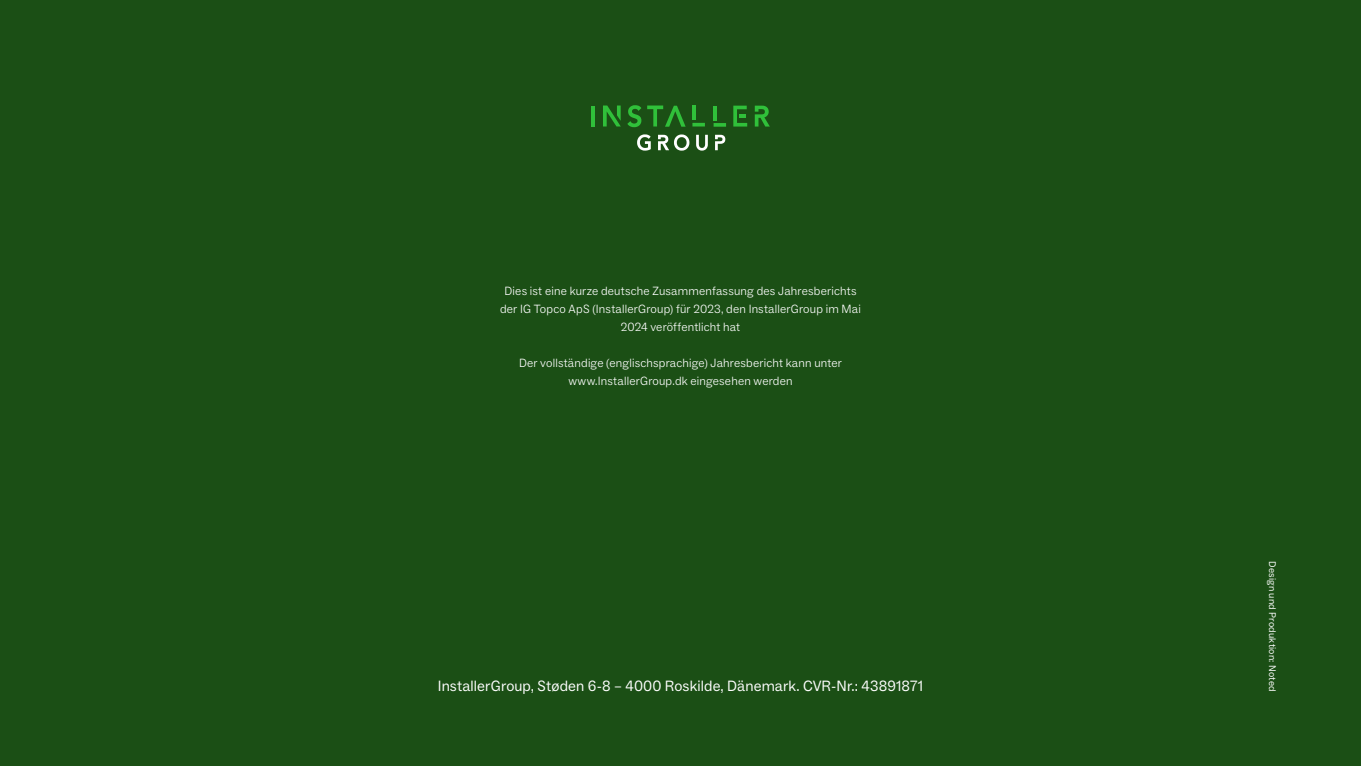
<style>
.page{position:relative;width:1361px;height:766px;background:#fff}
.page>*{position:absolute;margin:0;border:0;box-sizing:border-box;transform-origin:0 0}
.t1{font:15px "ABC Social";letter-spacing:.01em;color:#fff}
.t2{font:300 12px/18px "ABC Social";letter-spacing:.015em;color:#fff;text-align:center}
.t3{font:9.75px "ABC Social";letter-spacing:.025em;color:#fff}
</style>
<div class="page">
<div style="left:0;top:0;width:1361px;height:765px;background:#1b4f15"></div>
<hr style="left:591px;top:105px;width:4px;height:21px;background:#30c03a">
<svg style="left:627px;top:105px;width:14px;height:22px"></svg>
<svg style="left:647px;top:105px;width:38px;height:22px"></svg>
<hr style="left:692px;top:105px;width:4px;height:15px;background:#30c03a">
<svg style="left:692px;top:123px;width:13px;height:3px"></svg>
<svg style="left:603px;top:105px;width:18px;height:22px"></svg>
<hr style="left:713px;top:106px;width:4px;height:14px;background:#30c03a">
<svg style="left:713px;top:123px;width:13px;height:4px"></svg>
<svg style="left:733px;top:106px;width:14px;height:20px"></svg>
<svg style="left:755px;top:106px;width:15px;height:20px"></svg>
<svg style="left:637px;top:134px;width:14px;height:17px"></svg>
<svg style="left:696px;top:135px;width:12px;height:16px"></svg>
<svg style="left:715px;top:135px;width:10px;height:15px"></svg>
<svg style="left:658px;top:134px;width:31px;height:17px"></svg>
<p class="t2" style="left:500px;top:282px;width:362px">Dies ist eine kurze deutsche Zusammenfassung des Jahresberichts der IG Topco ApS (InstallerGroup) für 2023, den InstallerGroup im Mai<br>2024 veröffentlicht hat</p>
<p class="t2" style="left:519px;top:354px;width:324px">Der vollständige (englischsprachige) Jahresbericht kann unter www.InstallerGroup.dk eingesehen werden</p>
<p class="t1" style="left:438px;top:677px;width:487px">InstallerGroup, Støden 6-8 – 4000 Roskilde, Dänemark. CVR-Nr.: 43891871</p>
<p class="t3" style="left:1278px;top:560px;width:132px;rotate:90deg">Design und Produktion: Noted</p>
</div>
